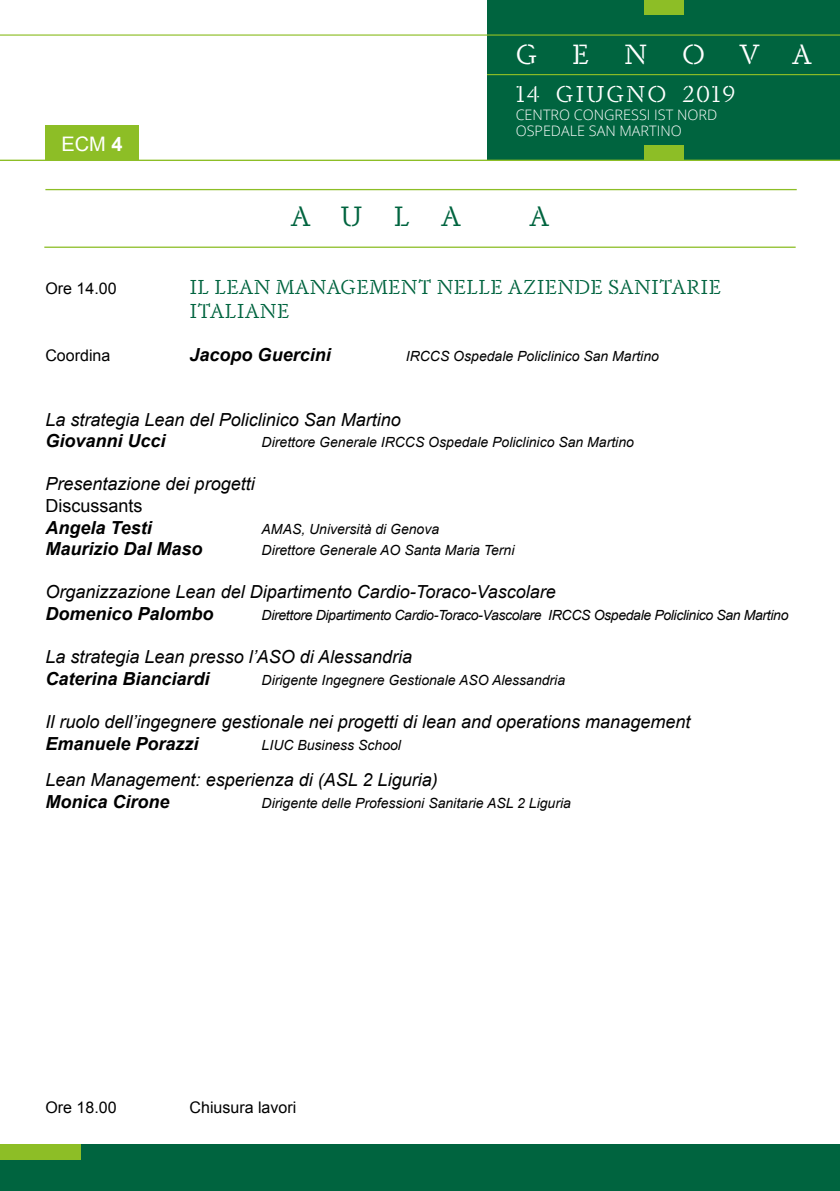
<style>
.page{position:relative;width:840px;height:1191px;background:#fff}
.page>*{position:absolute;margin:0;border:0;box-sizing:border-box;transform-origin:0 0}
.t1{font:27.6px "Dapifer Stencil";color:#fff}
.t2{font:27.6px "Dapifer Stencil";color:#00643f}
.t3{font:22.8px "Dapifer Stencil";letter-spacing:.08em;color:#fff}
.t4{font:20px/24px "Dapifer Stencil";letter-spacing:.01em;color:#00643f}
.t5{font:20px "Arial";color:#fff}
.t6{font:italic 18px "Arial";color:#000}
.t7{font:italic 700 18px "Arial";color:#000}
.t8{font:18px "Arial";color:#000}
.t9{font:16px "Arial";color:#000}
.t10{font:300 14.4px/16px "Open Sans";color:#fff}
.t11{font:italic 14px "Arial";color:#000}
.t12{font:italic 14px "Arial";letter-spacing:-.025em;color:#000}
.s1{font-weight:700}
</style>
<div class="page">
<div style="left:486px;top:0;width:353px;height:160px;background:#00643f"></div>
<div style="left:644px;top:0;width:39px;height:15px;background:#8dbe26"></div>
<div style="left:644px;top:146px;width:39px;height:15px;background:#8dbe26"></div>
<hr style="left:0;top:160px;width:839px;height:1px;background:#8dbe26">
<hr style="left:0;top:34px;width:839px;height:2px;background:#8dbe26">
<hr style="left:486px;top:74px;width:353px;height:1px;background:#8dbe26">
<div style="left:0;top:1144px;width:839px;height:47px;background:#00643f"></div>
<div style="left:0;top:1144px;width:81px;height:15px;background:#8dbe26"></div>
<hr style="left:45px;top:189px;width:751px;height:1px;background:#8dbe26">
<hr style="left:44px;top:246px;width:751px;height:2px;background:#8dbe26">
<div style="left:45px;top:126px;width:94px;height:35px;background:#8dbe26"></div>
<p class="t5" style="left:61px;top:133px;width:63px">ECM <span class="s1">4</span></p>
<h1 class="t1" style="left:515px;top:36px;width:23px">G</h1>
<h1 class="t1" style="left:572px;top:36px;width:19px">E</h1>
<h1 class="t1" style="left:623px;top:36px;width:25px">N</h1>
<h1 class="t1" style="left:681px;top:36px;width:131px">OVA</h1>
<p class="t3" style="left:515px;top:78px;width:221px">14 GIUGNO 2019</p>
<p class="t10" style="left:515px;top:106px;width:203px">CENTRO CONGRESSI IST NORD<br>OSPEDALE SAN MARTINO</p>
<h1 class="t2" style="left:290px;top:198px;width:172px">AULA</h1>
<h1 class="t2" style="left:528px;top:198px;width:22px">A</h1>
<p class="t9" style="left:45px;top:279px;width:73px">Ore 14.00</p>
<p class="t4" style="left:189px;top:274px;width:532px">IL LEAN MANAGEMENT NELLE AZIENDE SANITARIE<br>ITALIANE</p>
<p class="t9" style="left:45px;top:346px;width:66px">Coordina</p>
<p class="t7" style="left:189px;top:344px;width:143px">Jacopo Guercini</p>
<p class="t11" style="left:405px;top:348px;width:254px">IRCCS Ospedale Policlinico San Martino</p>
<p class="t6" style="left:45px;top:409px;width:357px">La strategia Lean del Policlinico San Martino</p>
<p class="t7" style="left:45px;top:431px;width:122px">Giovanni Ucci</p>
<p class="t11" style="left:261px;top:434px;width:373px">Direttore Generale IRCCS Ospedale Policlinico San Martino</p>
<p class="t6" style="left:45px;top:474px;width:211px">Presentazione dei progetti</p>
<p class="t8" style="left:45px;top:496px;width:99px">Discussants</p>
<p class="t7" style="left:45px;top:517px;width:108px">Angela Testi</p>
<p class="t11" style="left:261px;top:521px;width:179px">AMAS, Università di Genova</p>
<p class="t7" style="left:45px;top:539px;width:159px">Maurizio Dal Maso</p>
<p class="t11" style="left:261px;top:542px;width:254px">Direttore Generale AO Santa Maria Terni</p>
<p class="t6" style="left:45px;top:582px;width:511px">Organizzazione Lean del Dipartimento Cardio-Toraco-Vascolare</p>
<p class="t7" style="left:45px;top:604px;width:170px">Domenico Palombo</p>
<p class="t12" style="left:261px;top:607px;width:528px">Direttore Dipartimento Cardio-Toraco-Vascolare IRCCS Ospedale Policlinico San Martino</p>
<p class="t6" style="left:45px;top:647px;width:368px">La strategia Lean presso l’ASO di Alessandria</p>
<p class="t7" style="left:45px;top:668px;width:166px">Caterina Bianciardi</p>
<p class="t11" style="left:261px;top:672px;width:305px">Dirigente Ingegnere Gestionale ASO Alessandria</p>
<p class="t6" style="left:45px;top:712px;width:646px">Il ruolo dell’ingegnere gestionale nei progetti di lean and operations management</p>
<p class="t7" style="left:45px;top:733px;width:155px">Emanuele Porazzi</p>
<p class="t11" style="left:261px;top:737px;width:141px">LIUC Business School</p>
<p class="t6" style="left:45px;top:770px;width:393px">Lean Management: esperienza di (ASL 2 Liguria)</p>
<p class="t7" style="left:45px;top:791px;width:126px">Monica Cirone</p>
<p class="t11" style="left:261px;top:795px;width:310px">Dirigente delle Professioni Sanitarie ASL 2 Liguria</p>
<p class="t9" style="left:45px;top:1098px;width:73px">Ore 18.00</p>
<p class="t9" style="left:189px;top:1098px;width:108px">Chiusura lavori</p>
</div>
